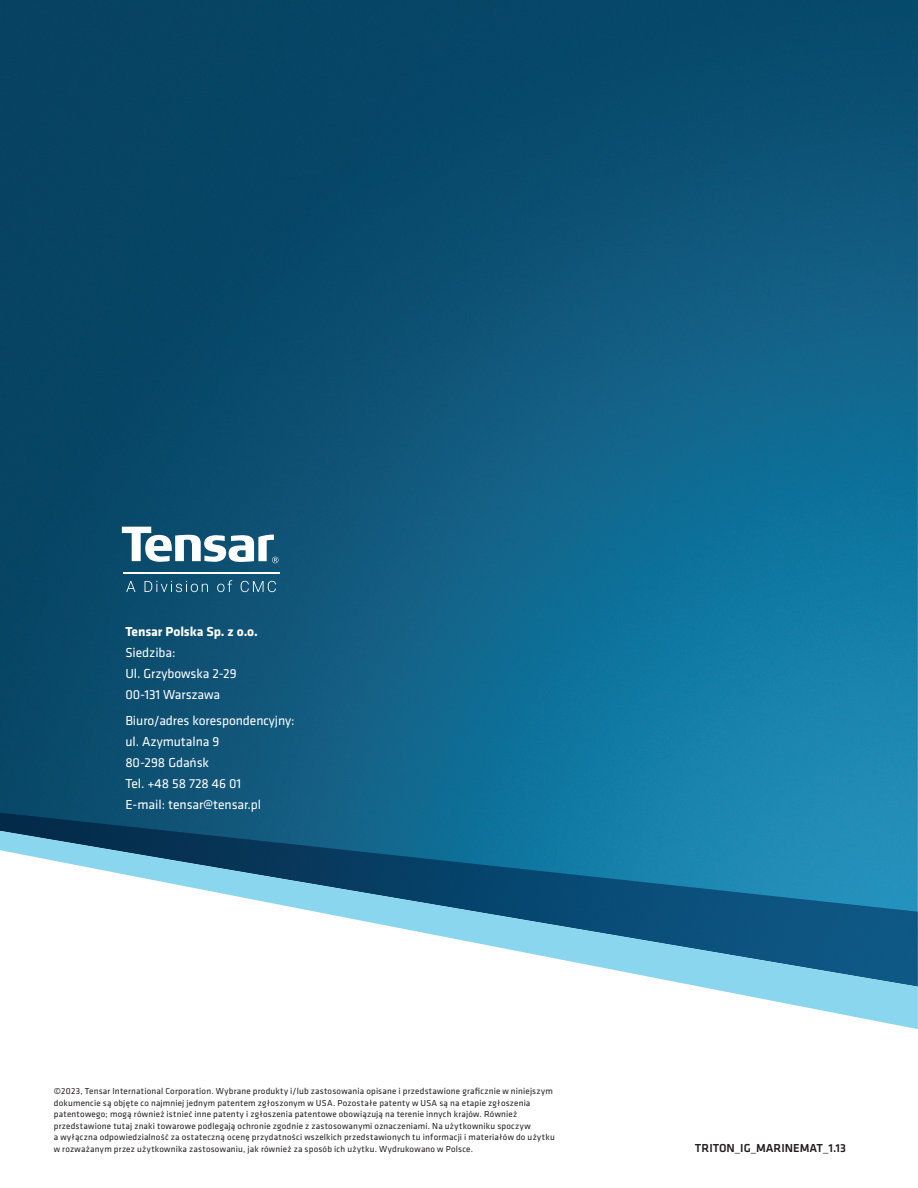
<style>
.page{position:relative;width:918px;height:1188px;background:#fff}
.page>*{position:absolute;margin:0;border:0;box-sizing:border-box;transform-origin:0 0}
.t1{font:13.5px/21px "Klavika";letter-spacing:-.005em;color:#fff}
.t2{font:700 13.5px "Klavika";letter-spacing:-.005em;color:#fff}
.t3{font:500 12px "Klavika";color:#231f20}
.t4{font:9px/11.7px "Klavika";letter-spacing:.025em;color:#231f20}
</style>
<div class="page">
<img style="left:0;top:0;width:918px;height:811px">
<svg style="left:0;top:811px;width:918px;height:20px;background:#136a91"></svg>
<svg style="left:0;top:831px;width:918px;height:198px"></svg>
<svg style="left:122px;top:527px;width:157px;height:36px"></svg>
<hr style="left:123px;top:572px;width:157px;height:2px;background:#fff">
<svg style="left:126px;top:581px;width:9px;height:11px"></svg>
<svg style="left:145px;top:581px;width:63px;height:11px"></svg>
<svg style="left:217px;top:580px;width:15px;height:12px"></svg>
<svg style="left:241px;top:581px;width:35px;height:11px"></svg>
<h1 class="t2" style="left:125px;top:622px;width:134px">Tensar Polska Sp. z o.o.</h1>
<h1 class="t1" style="left:125px;top:642px;width:113px">Siedziba:<br>Ul. Grzybowska 2-29<br>00-131 Warszawa</h1>
<h1 class="t1" style="left:125px;top:709px;width:171px">Biuro/adres korespondencyjny: ul. Azymutalna 9<br>80-298 Gdańsk<br>Tel. +48 58 728 46 01<br>E-mail: tensar@tensar.pl</h1>
<p class="t4" style="left:54px;top:1085px;width:503px">©2023, Tensar International Corporation. Wybrane produkty i/lub zastosowania opisane i przedstawione graficznie w niniejszym dokumencie są objęte co najmniej jednym patentem zgłoszonym w USA. Pozostałe patenty w USA są na etapie zgłoszenia patentowego; mogą również istnieć inne patenty i zgłoszenia patentowe obowiązują na terenie innych krajów. Również przedstawione tutaj znaki towarowe podlegają ochronie zgodnie z zastosowanymi oznaczeniami. Na użytkowniku spoczyw<br>a wyłączna odpowiedzialność za ostateczną ocenę przydatności wszelkich przedstawionych tu informacji i materiałów do użytku w rozważanym przez użytkownika zastosowaniu, jak również za sposób ich użytku. Wydrukowano w Polsce.</p>
<h2 class="t3" style="left:695px;top:1140px;width:153px">TRITON_IG_MARINEMAT_1.13</h2>
</div>
